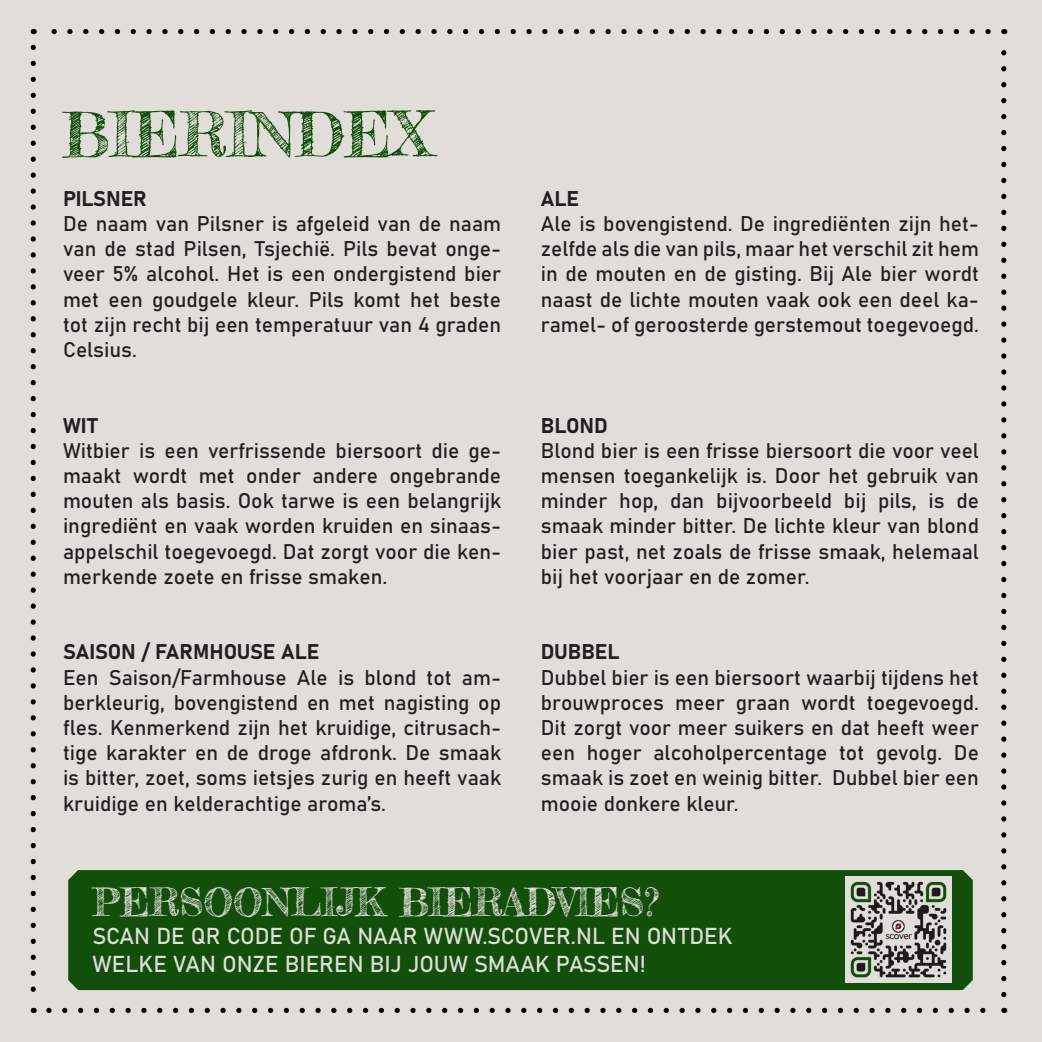
<style>
.page{position:relative;width:1042px;height:1042px;background:#e1ded9}
.page>*{position:absolute;margin:0;border:0;box-sizing:border-box;transform-origin:0 0}
.t1{font:61.25px "Frederickathe Great";color:#124f0b}
.t2{font:38.5px "Frederickathe Great";color:#e1ded9}
.t3{font:22.75px/28px "Bahnschrift";color:#e1ded9}
.t4{font:21px/25.2px "Bahnschrift";color:#231f20;text-align:justify}
</style>
<div class="page">
<svg style="left:31px;top:47px;width:5px;height:945px"></svg>
<svg style="left:49px;top:1008px;width:937px;height:5px"></svg>
<svg style="left:51px;top:29px;width:937px;height:5px"></svg>
<svg style="left:1001px;top:29px;width:5px;height:965px"></svg>
<div style="left:68px;top:870px;width:905px;height:120px;background:#124f0b"></div>
<img style="left:846px;top:877px;width:106px;height:106px">
<p class="t1" style="left:62px;top:97px;width:372px">BIERINDEX</p>
<p class="t4" style="left:63px;top:184px;width:85px">PILSNER</p>
<p class="t4" style="left:63px;top:209px;width:440px">De naam van Pilsner is afgeleid van de naam van de stad Pilsen, Tsjechië. Pils bevat onge&shy;veer 5% alcohol. Het is een ondergistend bier met een goudgele kleur. Pils komt het beste tot zijn recht bij een temperatuur van 4 graden Celsius.</p>
<p class="t4" style="left:63px;top:411px;width:36px">WIT</p>
<p class="t4" style="left:63px;top:436px;width:440px">Witbier is een verfrissende biersoort die ge&shy;maakt wordt met onder andere ongebrande mouten als basis. Ook tarwe is een belangrijk ingrediënt en vaak worden kruiden en sinaas&shy;appelschil toegevoegd. Dat zorgt voor die ken&shy;merkende zoete en frisse smaken.</p>
<p class="t4" style="left:63px;top:638px;width:258px">SAISON / FARMHOUSE ALE</p>
<p class="t4" style="left:63px;top:663px;width:440px">Een Saison/Farmhouse Ale is blond tot am&shy;berkleurig, bovengistend en met nagisting op fles. Kenmerkend zijn het kruidige, citrusach&shy;tige karakter en de droge afdronk. De smaak is bitter, zoet, soms ietsjes zurig en heeft vaak kruidige en kelderachtige aroma’s.</p>
<p class="t4" style="left:541px;top:184px;width:40px">ALE</p>
<p class="t4" style="left:541px;top:209px;width:440px">Ale is bovengistend. De ingrediënten zijn het&shy;zelfde als die van pils, maar het verschil zit hem in de mouten en de gisting. Bij Ale bier wordt naast de lichte mouten vaak ook een deel ka&shy;ramel- of geroosterde gerstemout toegevoegd.</p>
<p class="t4" style="left:541px;top:411px;width:69px">BLOND</p>
<p class="t4" style="left:541px;top:436px;width:440px">Blond bier is een frisse biersoort die voor veel mensen toegankelijk is. Door het gebruik van minder hop, dan bijvoorbeeld bij pils, is de smaak minder bitter. De lichte kleur van blond bier past, net zoals de frisse smaak, helemaal bij het voorjaar en de zomer.</p>
<p class="t4" style="left:541px;top:638px;width:80px">DUBBEL</p>
<p class="t4" style="left:541px;top:663px;width:440px">Dubbel bier is een biersoort waarbij tijdens het brouwproces meer graan wordt toegevoegd.<br>Dit zorgt voor meer suikers en dat heeft weer een hoger alcoholpercentage tot gevolg. De smaak is zoet en weinig bitter. Dubbel bier een mooie donkere kleur.</p>
<p class="t2" style="left:93px;top:878px;width:567px">PERSOONLIJK BIERADVIES?</p>
<p class="t3" style="left:93px;top:920px;width:641px">SCAN DE QR CODE OF GA NAAR WWW.SCOVER.NL EN ONTDEK<br>WELKE VAN ONZE BIEREN BIJ JOUW SMAAK PASSEN!</p>
</div>
